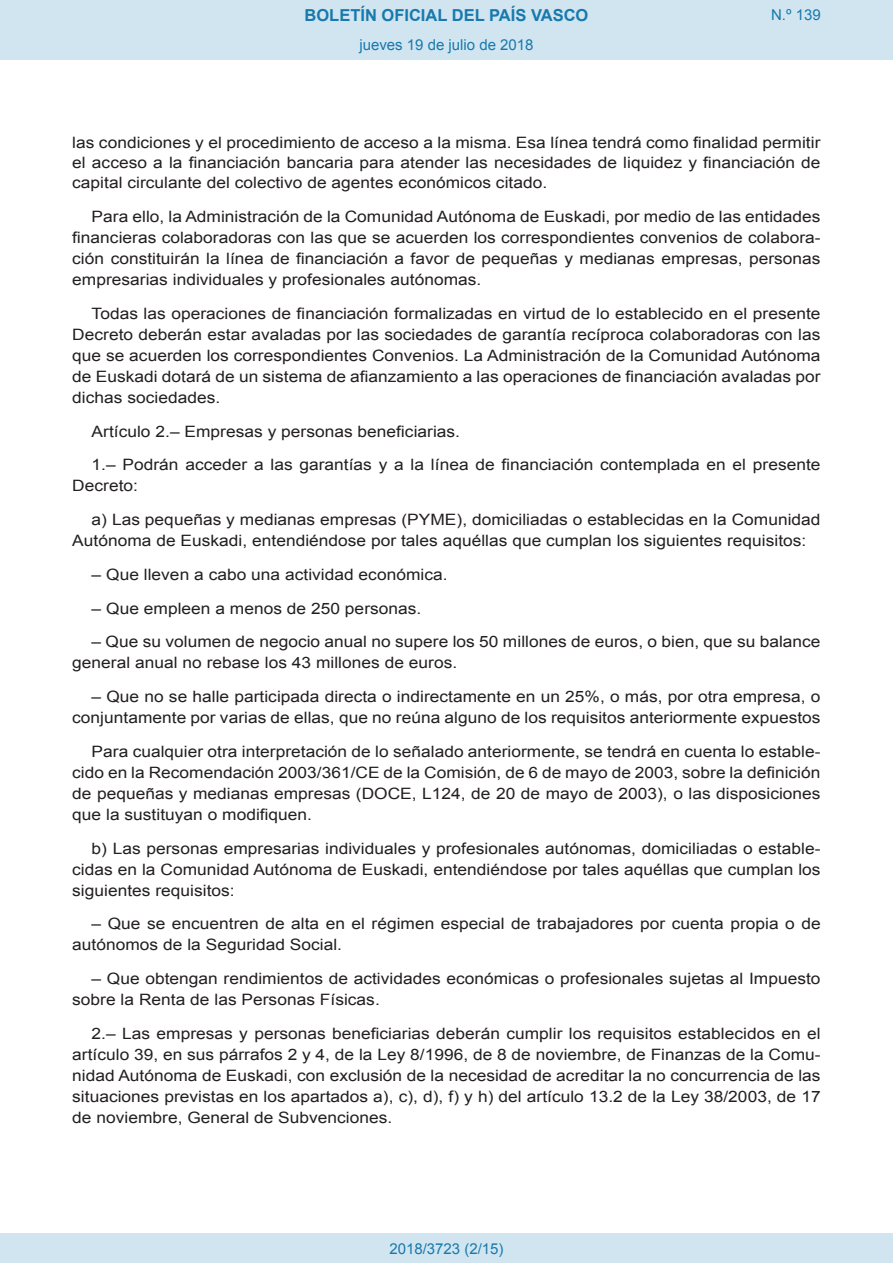
<style>
.page{position:relative;width:893px;height:1263px;background:#fff}
.page>*{position:absolute;margin:0;border:0;box-sizing:border-box;transform-origin:0 0}
.t1{font:700 16.5px "Arial";color:#1879ad}
.BOPVDetalle{font:15.6px/21px "Arial";color:#231f20;text-align:justify;scale:1.11 1}
.Paginacion_Centro{font:15px "Arial";color:#1879ad}
</style>
<div class="page">
<div style="left:0;top:0;width:893px;height:60px;background:#d0e5f0"></div>
<div style="left:0;top:1233px;width:893px;height:30px;background:#d0e5f0"></div>
<p class="t1" style="left:305px;top:4px;width:285px">BOLETÍN OFICIAL DEL PAÍS VASCO</p>
<p class="Paginacion_Centro" style="left:359px;top:35px;width:176px">jueves 19 de julio de 2018</p>
<p class="Paginacion_Centro" style="left:771px;top:5px;width:51px">N.º 139</p>
<p class="BOPVDetalle" style="left:72px;top:133px;width:676px;line-height:20.1px">las condiciones y el procedimiento de acceso a la misma. Esa línea tendrá como finalidad permitir el acceso a la financiación bancaria para atender las necesidades de liquidez y financiación de capital circulante del colectivo de agentes económicos citado.</p>
<p class="BOPVDetalle" style="left:72px;top:206px;width:676px;text-indent:19px">Para ello, la Administración de la Comunidad Autónoma de Euskadi, por medio de las entidades financieras colaboradoras con las que se acuerden los correspondientes convenios de colabora&shy;ción constituirán la línea de financiación a favor de pequeñas y medianas empresas, personas empresarias individuales y profesionales autónomas.</p>
<p class="BOPVDetalle" style="left:72px;top:303px;width:676px;text-indent:19px">Todas las operaciones de financiación formalizadas en virtud de lo establecido en el presente Decreto deberán estar avaladas por las sociedades de garantía recíproca colaboradoras con las que se acuerden los correspondientes Convenios. La Administración de la Comunidad Autónoma de Euskadi dotará de un sistema de afianzamiento a las operaciones de financiación avaladas por dichas sociedades.</p>
<p class="BOPVDetalle" style="left:92px;top:421px;width:333px">Artículo 2.– Empresas y personas beneficiarias.</p>
<p class="BOPVDetalle" style="left:72px;top:454px;width:676px;text-indent:19px">1.– Podrán acceder a las garantías y a la línea de financiación contemplada en el presente<br>Decreto:</p>
<p class="BOPVDetalle" style="left:72px;top:509px;width:676px;text-indent:19px">a) Las pequeñas y medianas empresas (PYME), domiciliadas o establecidas en la Comunidad<br>Autónoma de Euskadi, entendiéndose por tales aquéllas que cumplan los siguientes requisitos:</p>
<p class="BOPVDetalle" style="left:92px;top:564px;width:322px">– Que lleven a cabo una actividad económica.</p>
<p class="BOPVDetalle" style="left:92px;top:598px;width:299px">– Que empleen a menos de 250 personas.</p>
<p class="BOPVDetalle" style="left:72px;top:632px;width:676px;text-indent:19px">– Que su volumen de negocio anual no supere los 50 millones de euros, o bien, que su balance general anual no rebase los 43 millones de euros.</p>
<p class="BOPVDetalle" style="left:72px;top:686px;width:676px;text-align:right">– Que no se halle participada directa o indirectamente en un 25%, o más, por otra empresa, o conjuntamente por varias de ellas, que no reúna alguno de los requisitos anteriormente expuestos</p>
<p class="BOPVDetalle" style="left:72px;top:741px;width:676px;text-indent:19px">Para cualquier otra interpretación de lo señalado anteriormente, se tendrá en cuenta lo estable&shy;cido en la Recomendación 2003/361/CE de la Comisión, de 6 de mayo de 2003, sobre la definición de pequeñas y medianas empresas (DOCE, L124, de 20 de mayo de 2003), o las disposiciones que la sustituyan o modifiquen.</p>
<p class="BOPVDetalle" style="left:72px;top:838px;width:676px;text-indent:19px">b) Las personas empresarias individuales y profesionales autónomas, domiciliadas o estable&shy;cidas en la Comunidad Autónoma de Euskadi, entendiéndose por tales aquéllas que cumplan los siguientes requisitos:</p>
<p class="BOPVDetalle" style="left:72px;top:914px;width:676px;text-indent:19px">– Que se encuentren de alta en el régimen especial de trabajadores por cuenta propia o de autónomos de la Seguridad Social.</p>
<p class="BOPVDetalle" style="left:72px;top:968px;width:676px;text-indent:19px">– Que obtengan rendimientos de actividades económicas o profesionales sujetas al Impuesto sobre la Renta de las Personas Físicas.</p>
<p class="BOPVDetalle" style="left:72px;top:1023px;width:676px;text-indent:19px">2.– Las empresas y personas beneficiarias deberán cumplir los requisitos establecidos en el artículo 39, en sus párrafos 2 y 4, de la Ley 8/1996, de 8 de noviembre, de Finanzas de la Comu&shy;nidad Autónoma de Euskadi, con exclusión de la necesidad de acreditar la no concurrencia de las situaciones previstas en los apartados a), c), d), f) y h) del artículo 13.2 de la Ley 38/2003, de 17 de noviembre, General de Subvenciones.</p>
<p class="Paginacion_Centro" style="left:389px;top:1238px;width:116px">2018/3723 (2/15)</p>
</div>
